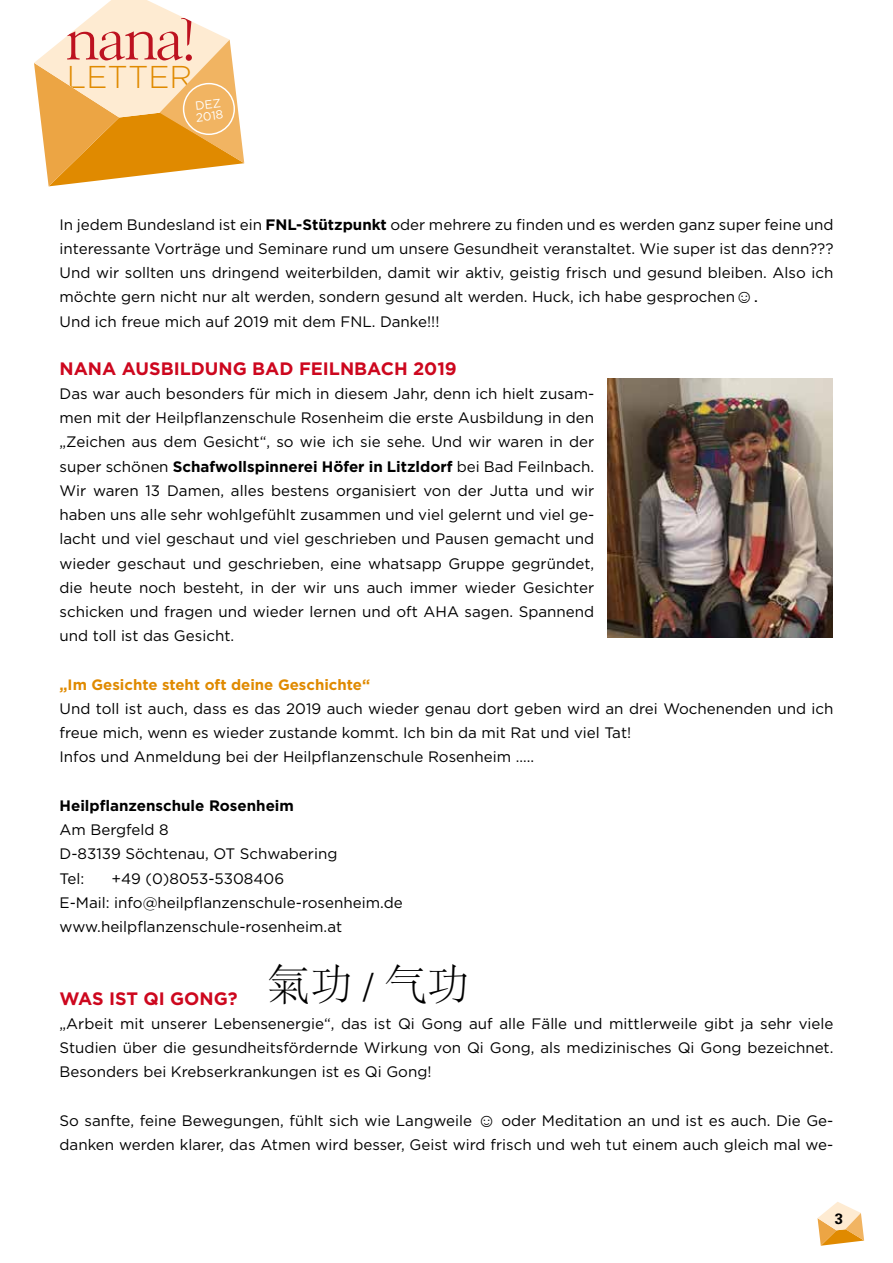
<style>
.page{position:relative;width:893px;height:1263px;background:#fff}
.page>*{position:absolute;margin:0;border:0;box-sizing:border-box;transform-origin:0 0}
.t1{font:300 42.45px "Adobe Song Std";color:#000}
.t2{font:300 31.5px "Gotham";color:#e08a00}
.t3{font:700 18px "Gotham";color:#cd071e}
.t4{font:15.15px/24.3px "Gotham";color:#000}
.t5{font:700 15.15px "Gotham";color:#000}
.t6{font:700 15px "Gotham";color:#e08a00}
.t7{font:700 15px "Univers";color:#000}
.t8{font:12px/12px "Gotham";color:#fff}
.s1{font-weight:700}
.s2{font-family:"Arial";font-size:18px}
</style>
<div class="page">
<svg style="left:817px;top:1202px;width:47px;height:44px"></svg>
<svg style="left:34px;top:0;width:210px;height:186px"></svg>
<div style="left:183px;top:83px;width:52px;height:52px;border:1px solid #fff;border-radius:50%"></div>
<img style="left:607px;top:378px;width:225px;height:260px">
<h2 class="t2" style="left:67px;top:60px;width:127px">LETTER</h2>
<p class="t8" style="left:194px;top:99px;width:29px;rotate:-7deg">DEZ<br>2018</p>
<p class="t4" style="left:60px;top:212px;width:775px">In jedem Bundesland ist ein <span class="s1">FNL-Stützpunkt</span> oder mehrere zu finden und es werden ganz super feine und interessante Vorträge und Seminare rund um unsere Gesundheit veranstaltet. Wie super ist das denn???<br>Und wir sollten uns dringend weiterbilden, damit wir aktiv, geistig frisch und gesund bleiben. Also ich möchte gern nicht nur alt werden, sondern gesund alt werden. Huck, ich habe gesprochen<span class="s2">☺.<br></span>Und ich freue mich auf 2019 mit dem FNL. Danke!!!</p>
<p class="t3" style="left:60px;top:356px;width:399px">NANA AUSBILDUNG BAD FEILNBACH 2019</p>
<p class="t4" style="left:60px;top:381px;width:536px;text-align:justify">Das war auch besonders für mich in diesem Jahr, denn ich hielt zusam&shy;men mit der Heilpflanzenschule Rosenheim die erste Ausbildung in den „Zeichen aus dem Gesicht“, so wie ich sie sehe. Und wir waren in der super schönen <span class="s1">Schafwollspinnerei Höfer in Litzldorf</span> bei Bad Feilnbach.<br>Wir waren 13 Damen, alles bestens organisiert von der Jutta und wir haben uns alle sehr wohlgefühlt zusammen und viel gelernt und viel ge&shy;lacht und viel geschaut und viel geschrieben und Pausen gemacht und wieder geschaut und geschrieben, eine whatsapp Gruppe gegründet, die heute noch besteht, in der wir uns auch immer wieder Gesichter schicken und fragen und wieder lernen und oft AHA sagen. Spannend und toll ist das Gesicht.</p>
<p class="t6" style="left:60px;top:674px;width:312px">„Im Gesichte steht oft deine Geschichte“</p>
<p class="t4" style="left:60px;top:696px;width:775px">Und toll ist auch, dass es das 2019 auch wieder genau dort geben wird an drei Wochenenden und ich freue mich, wenn es wieder zustande kommt. Ich bin da mit Rat und viel Tat!<br>Infos und Anmeldung bei der Heilpflanzenschule Rosenheim …..</p>
<p class="t5" style="left:60px;top:795px;width:236px">Heilpflanzenschule Rosenheim</p>
<p class="t4" style="left:60px;top:817px;width:279px">Am Bergfeld 8<br>D-83139 Söchtenau, OT Schwabering<br>Tel:</p>
<p class="t4" style="left:60px;top:866px;width:345px;text-indent:52px">+49 (0)8053-5308406<br>E-Mail: info@heilpflanzenschule-rosenheim.de www.heilpflanzenschule-rosenheim.at</p>
<h1 class="t1" style="left:268px;top:961px;width:203px">氣功 / 气功</h1>
<p class="t3" style="left:60px;top:986px;width:180px">WAS IST QI GONG?</p>
<p class="t4" style="left:60px;top:1011px;width:775px;text-align:justify">„Arbeit mit unserer Lebensenergie“, das ist Qi Gong auf alle Fälle und mittlerweile gibt ja sehr viele Studien über die gesundheitsfördernde Wirkung von Qi Gong, als medizinisches Qi Gong bezeichnet.<br>Besonders bei Krebserkrankungen ist es Qi Gong!</p>
<p class="t4" style="left:60px;top:1108px;width:775px">So sanfte, feine Bewegungen, fühlt sich wie Langweile <span class="s2">☺</span> oder Meditation an und ist es auch. Die Ge&shy;danken werden klarer, das Atmen wird besser, Geist wird frisch und weh tut einem auch gleich mal we-</p>
<p class="t7" style="left:835px;top:1209px;width:10px">3</p>
</div>
